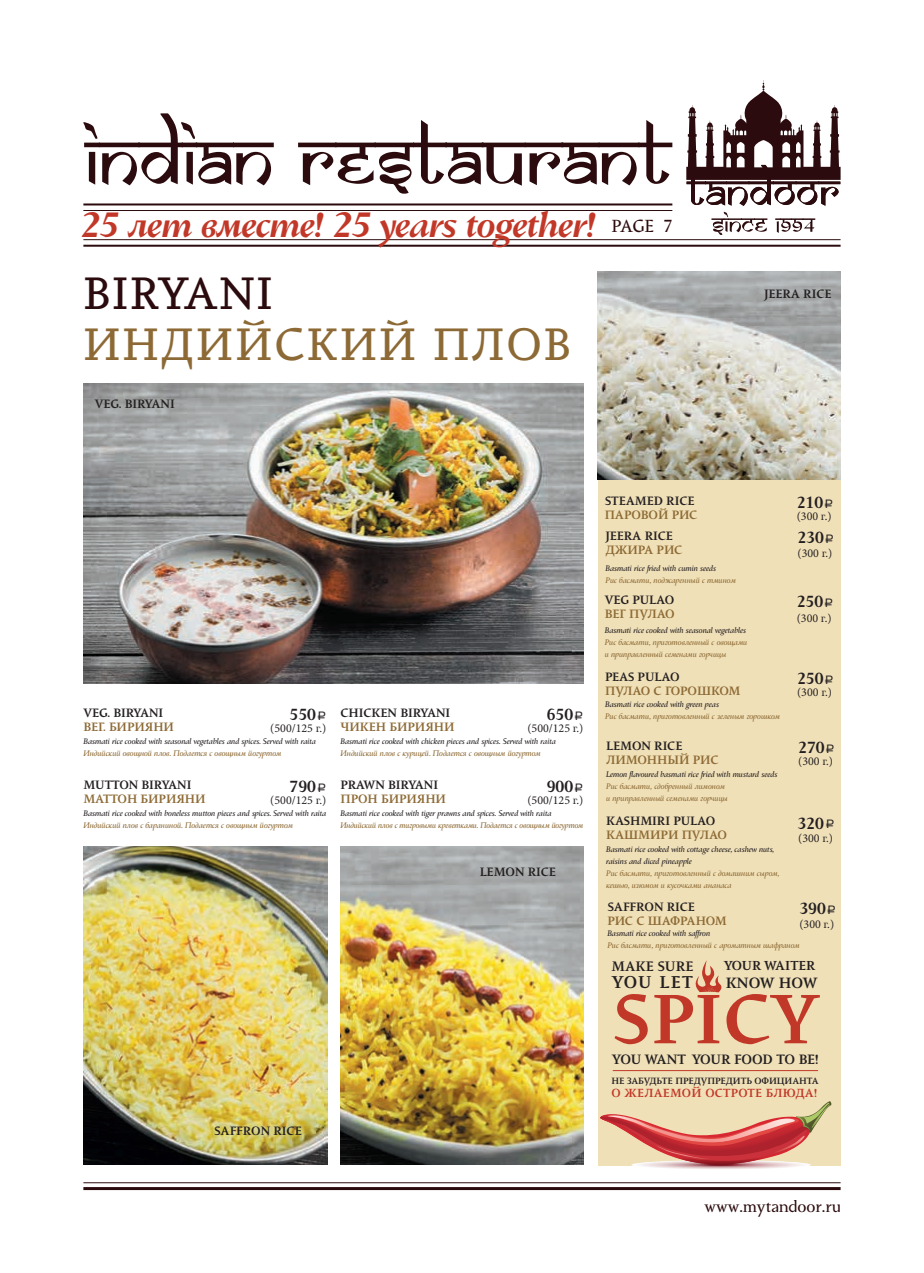
<style>
.page{position:relative;width:924px;height:1273px;background:#fff}
.page>*{position:absolute;margin:0;border:0;box-sizing:border-box;transform-origin:0 0}
.t1{font:500 68.9px "Conqueror Text";letter-spacing:.02em;color:#c23828}
.t2{font:45px "Conqueror Slab";letter-spacing:.05em;color:#8d6a35}
.t3{font:45px "Conqueror Slab";letter-spacing:.04em;color:#2b0b0d}
.t4{font:italic 600 35px "Conqueror Text";letter-spacing:-.02em;color:#c23828}
.t5{font:17.4px "Conqueror Text";color:#2b0b0d}
.t6{font:500 17px "Conqueror Text";letter-spacing:.07em;color:#231f20}
.t7{font:500 16px "Conqueror Text";color:#231f20}
.t8{font:16px "Conqueror Text";color:#2b0b0d}
.t9{font:500 14.8px "Conqueror Text";color:#231f20}
.t10{font:500 13.6px "Conqueror Text";color:#231f20}
.t11{font:500 13.4px "Conqueror Text";letter-spacing:-.01em;color:#231f20}
.t12{font:500 12.9px "Conqueror Text";color:#231f20}
.t13{font:500 12px "Conqueror Text";letter-spacing:-.01em;color:#231f20}
.t14{font:500 12px "Conqueror Text";letter-spacing:-.01em;color:#8d6a35}
.t15{font:12px "Minion Pro";color:#231f20}
.t16{font:500 12px "Conqueror Text";letter-spacing:-.03em;color:#8d6a35}
.t17{font:12px "ALS Rubl";color:#231f20}
.t18{font:500 11.7px "Conqueror Text";letter-spacing:.02em;color:#c23828}
.t19{font:500 9px "Conqueror Text";letter-spacing:-.01em;color:#231f20}
.t20{font:italic 8px/12px "Conqueror Text";color:#8d6a35}
.t21{font:italic 8px/12px "Conqueror Text";color:#231f20}
.s1{font-family:"ALS Rubl";font-weight:400;font-size:12px}
</style>
<div class="page">
<hr style="left:83px;top:1186px;width:757px;height:3px;background:#2b0b0d">
<hr style="left:83px;top:1182px;width:757px;height:1px;background:#2b0b0d">
<svg style="left:711px;top:212px;width:104px;height:23px"></svg>
<svg style="left:686px;top:80px;width:154px;height:126px"></svg>
<hr style="left:83px;top:245px;width:757px;height:2px;background:#2b0b0d">
<hr style="left:83px;top:239px;width:757px;height:1px;background:#2b0b0d">
<hr style="left:83px;top:203px;width:589px;height:2px;background:#2b0b0d">
<hr style="left:83px;top:210px;width:589px;height:1px;background:#2b0b0d">
<svg style="left:83px;top:113px;width:589px;height:81px"></svg>
<div style="left:597px;top:277px;width:243px;height:888px;background:#f0e0b8"></div>
<img style="left:83px;top:383px;width:500px;height:300px">
<img style="left:597px;top:271px;width:243px;height:208px">
<img style="left:340px;top:846px;width:243px;height:317px">
<svg style="left:695px;top:960px;width:27px;height:32px"></svg>
<hr style="left:612px;top:1069px;width:206px;height:1px;background:#c23828">
<svg style="left:600px;top:1101px;width:231px;height:68px"></svg>
<img style="left:83px;top:846px;width:244px;height:317px">
<h3 class="t4" style="left:81px;top:203px;width:517px">25 лет вместе! 25 years together!</h3>
<h2 class="t3" style="left:83px;top:267px;width:191px">BIRYANI</h2>
<h2 class="t2" style="left:83px;top:317px;width:488px">ИНДИЙСКИЙ ПЛОВ</h2>
<h3 class="t13" style="left:95px;top:396px;width:81px">VEG. BIRYANI</h3>
<h3 class="t5" style="left:611px;top:215px;width:62px">PAGE 7</h3>
<h3 class="t13" style="left:764px;top:286px;width:69px">JEERA RICE</h3>
<h3 class="t13" style="left:604px;top:493px;width:91px">STEAMED RICE</h3>
<h3 class="t14" style="left:604px;top:507px;width:94px">ПАРОВОЙ РИС</h3>
<h3 class="t7" style="left:796px;top:492px;width:38px">210<span class="s1">A</span></h3>
<h3 class="t15" style="left:796px;top:508px;width:36px">(300 г.)</h3>
<h3 class="t13" style="left:605px;top:529px;width:69px">JEERA RICE</h3>
<h3 class="t14" style="left:605px;top:543px;width:78px">ДЖИРА РИС</h3>
<h3 class="t7" style="left:797px;top:528px;width:38px">230<span class="s1">A</span></h3>
<h3 class="t15" style="left:797px;top:545px;width:36px">(300 г.)</h3>
<p class="t21" style="left:605px;top:562px;width:112px">Basmati rice fried with cumin seeds</p>
<p class="t20" style="left:605px;top:574px;width:132px">Рис басмати, поджаренный с тмином</p>
<h3 class="t13" style="left:604px;top:592px;width:71px">VEG PULAO</h3>
<h3 class="t14" style="left:604px;top:606px;width:71px">ВЕГ ПУЛАО</h3>
<h3 class="t7" style="left:796px;top:591px;width:38px">250<span class="s1">A</span></h3>
<h3 class="t15" style="left:796px;top:610px;width:36px">(300 г.)</h3>
<p class="t21" style="left:604px;top:624px;width:143px">Basmati rice cooked with seasonal vegetables</p>
<p class="t20" style="left:604px;top:636px;width:144px">Рис басмати, приготовленный с овощами и приправленный семенами горчицы</p>
<h3 class="t13" style="left:605px;top:669px;width:76px">PEAS PULAO</h3>
<h3 class="t14" style="left:605px;top:683px;width:137px">ПУЛАО С ГОРОШКОМ</h3>
<h3 class="t7" style="left:797px;top:668px;width:38px">250<span class="s1">A</span></h3>
<h3 class="t15" style="left:797px;top:684px;width:36px">(300 г.)</h3>
<h3 class="t13" style="left:83px;top:705px;width:81px">VEG. BIRYANI</h3>
<h3 class="t14" style="left:83px;top:719px;width:92px">ВЕГ. БИРИЯНИ</h3>
<h3 class="t7" style="left:290px;top:704px;width:38px">550<span class="s1">A</span></h3>
<p class="t21" style="left:83px;top:735px;width:234px">Basmati rice cooked with seasonal vegetables and spices. Served with raita</p>
<p class="t20" style="left:83px;top:747px;width:199px">Индийский овощной плов. Подается с овощным йогуртом</p>
<h3 class="t15" style="left:270px;top:719px;width:57px">(500/125 г.)</h3>
<h3 class="t13" style="left:340px;top:705px;width:111px">CHICKEN BIRYANI</h3>
<h3 class="t14" style="left:340px;top:719px;width:115px">ЧИКЕН БИРИЯНИ</h3>
<h3 class="t7" style="left:547px;top:704px;width:38px">650<span class="s1">A</span></h3>
<p class="t21" style="left:340px;top:735px;width:217px">Basmati rice cooked with chicken pieces and spices. Served with raita</p>
<p class="t20" style="left:340px;top:747px;width:202px">Индийский плов с курицей. Подается с овощным йогуртом</p>
<h3 class="t15" style="left:527px;top:720px;width:57px">(500/125 г.)</h3>
<p class="t21" style="left:605px;top:698px;width:115px">Basmati rice cooked with green peas</p>
<p class="t20" style="left:605px;top:710px;width:176px">Рис басмати, приготовленный с зеленым горошком</p>
<h3 class="t13" style="left:606px;top:738px;width:78px">LEMON RICE</h3>
<h3 class="t14" style="left:606px;top:752px;width:114px">ЛИМОННЫЙ РИС</h3>
<h3 class="t7" style="left:798px;top:737px;width:38px">270<span class="s1">A</span></h3>
<h3 class="t15" style="left:798px;top:752px;width:36px">(300 г.)</h3>
<h3 class="t13" style="left:83px;top:777px;width:110px">MUTTON BIRYANI</h3>
<h3 class="t14" style="left:83px;top:791px;width:124px">МАТТОН БИРИЯНИ</h3>
<h3 class="t7" style="left:290px;top:776px;width:38px">790<span class="s1">A</span></h3>
<p class="t21" style="left:83px;top:807px;width:244px">Basmati rice cooked with boneless mutton pieces and spices. Served with raita</p>
<p class="t20" style="left:83px;top:819px;width:211px">Индийский плов с бараниной. Подается с овощным йогуртом</p>
<h3 class="t15" style="left:270px;top:791px;width:57px">(500/125 г.)</h3>
<h3 class="t13" style="left:340px;top:777px;width:99px">PRAWN BIRYANI</h3>
<h3 class="t14" style="left:340px;top:791px;width:107px">ПРОН БИРИЯНИ</h3>
<h3 class="t7" style="left:547px;top:776px;width:38px">900<span class="s1">A</span></h3>
<p class="t21" style="left:340px;top:807px;width:212px">Basmati rice cooked with tiger prawns and spices. Served with raita</p>
<p class="t20" style="left:340px;top:819px;width:244px">Индийский плов с тигровыми креветками. Подается с овощным йогуртом</p>
<h3 class="t15" style="left:527px;top:791px;width:57px">(500/125 г.)</h3>
<p class="t21" style="left:606px;top:769px;width:173px">Lemon flavoured basmati rice fried with mustard seeds</p>
<p class="t20" style="left:606px;top:781px;width:123px">Рис басмати, сдобренный лимоном и приправленный семенами горчицы</p>
<h3 class="t13" style="left:606px;top:813px;width:111px">KASHMIRI PULAO</h3>
<h3 class="t14" style="left:606px;top:827px;width:122px">КАШМИРИ ПУЛАО</h3>
<h3 class="t7" style="left:797px;top:813px;width:28px">320</h3>
<h3 class="t17" style="left:824px;top:816px;width:12px">A</h3>
<h3 class="t15" style="left:798px;top:829px;width:36px">(300 г.)</h3>
<h3 class="t13" style="left:480px;top:864px;width:78px">LEMON RICE</h3>
<p class="t21" style="left:606px;top:843px;width:169px">Basmati rice cooked with cottage cheese, cashew nuts, raisins and diced pineapple</p>
<p class="t20" style="left:606px;top:867px;width:175px">Рис басмати, приготовленный с домашним сыром, кешью, изюмом и кусочками ананаса</p>
<h3 class="t13" style="left:607px;top:899px;width:89px">SAFFRON RICE</h3>
<h3 class="t16" style="left:607px;top:913px;width:121px">РИС С ШАФРАНОМ</h3>
<h3 class="t7" style="left:799px;top:898px;width:38px">390<span class="s1">A</span></h3>
<h3 class="t15" style="left:799px;top:915px;width:36px">(300 г.)</h3>
<p class="t21" style="left:607px;top:927px;width:104px">Basmati rice cooked with saffron</p>
<p class="t20" style="left:607px;top:939px;width:194px">Рис басмати, приготовленный с ароматным шафраном</p>
<h3 class="t10" style="left:611px;top:957px;width:84px">MAKE SURE</h3>
<h3 class="t6" style="left:612px;top:971px;width:82px">YOU LET</h3>
<h3 class="t12" style="left:724px;top:957px;width:93px">YOUR WAITER</h3>
<h3 class="t9" style="left:726px;top:973px;width:93px">KNOW HOW</h3>
<h1 class="t1" style="left:612px;top:978px;width:207px">SPICY</h1>
<p class="t19" style="left:611px;top:1075px;width:209px">НЕ ЗАБУДЬТЕ ПРЕДУПРЕДИТЬ ОФИЦИАНТА</p>
<h3 class="t18" style="left:611px;top:1085px;width:207px">О ЖЕЛАЕМОЙ ОСТРОТЕ БЛЮДА!</h3>
<h3 class="t11" style="left:612px;top:1051px;width:208px">YOU WANT YOUR FOOD TO BE!</h3>
<h3 class="t13" style="left:214px;top:1123px;width:89px">SAFFRON RICE</h3>
<h3 class="t8" style="left:704px;top:1196px;width:137px">www.mytandoor.ru</h3>
</div>
